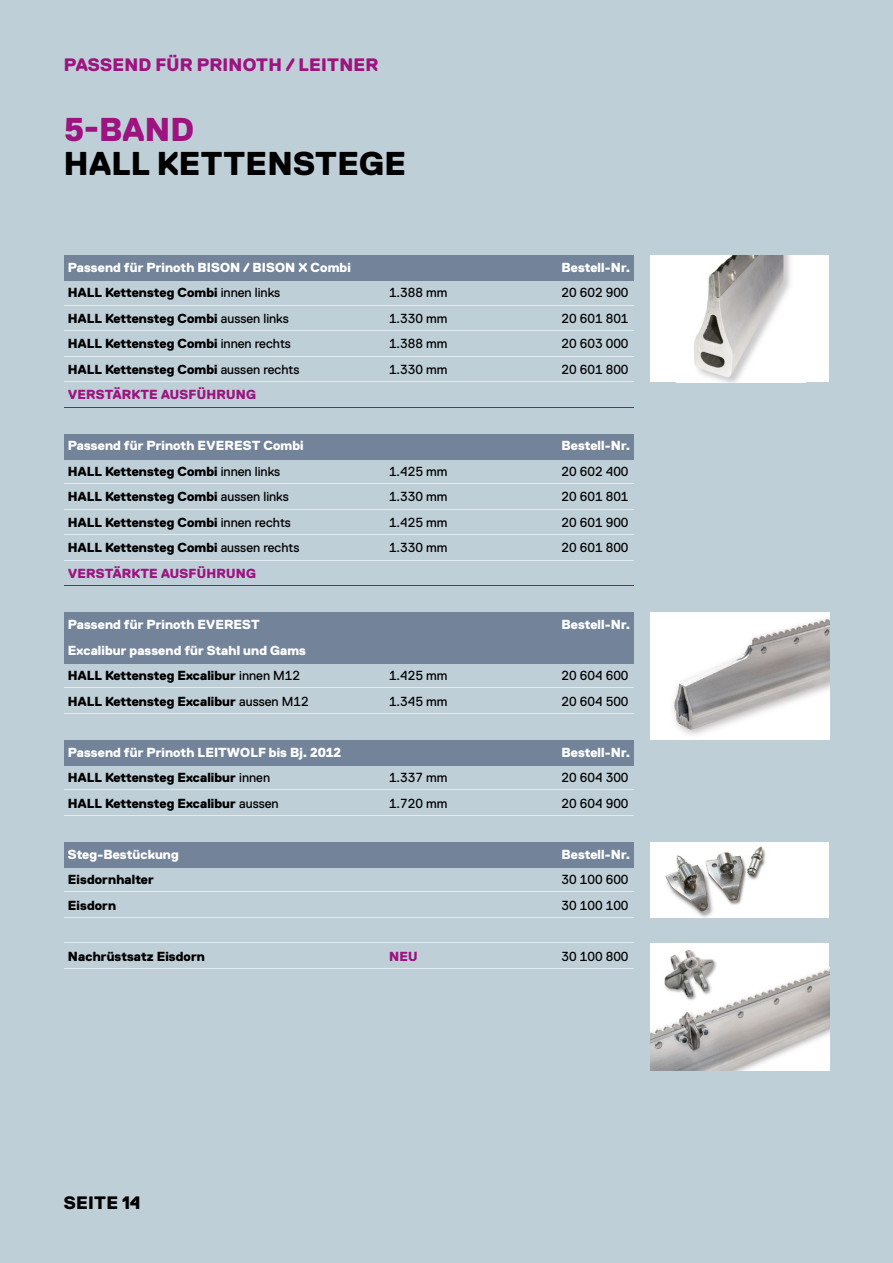
<style>
.page{position:relative;width:893px;height:1263px;background:#bfcfd8}
.page>*{position:absolute;margin:0;border:0;box-sizing:border-box;transform-origin:0 0}
.t1{font:800 33px "Replica Std";letter-spacing:.01em;color:#000}
.t2{font:800 33px "Replica Std";color:#9d1380}
.t3{font:800 18px "Replica Std";letter-spacing:.015em;color:#9d1380}
.t4{font:800 18px "Replica Std";letter-spacing:.015em;color:#000}
.t5{font:800 13.2px "Replica Std";letter-spacing:.01em;color:#000}
.t6{font:800 13.2px/25.5px "Replica Std";letter-spacing:.01em;color:#fff}
.t7{font:13.2px "Replica Std";color:#000}
.t8{font:800 13.2px "Replica Std";letter-spacing:.02em;color:#9d1380}
.s1{font-weight:400}
.s2{color:#000}
.s3{font-weight:400;color:#000}
</style>
<div class="page">
<div style="left:651px;top:255px;width:178px;height:127px;background:#fff"></div>
<img style="left:694px;top:255px;width:96px;height:127px">
<img style="left:651px;top:612px;width:178px;height:128px">
<div style="left:651px;top:842px;width:178px;height:76px;background:#fff"></div>
<img style="left:665px;top:846px;width:101px;height:72px">
<div style="left:651px;top:943px;width:178px;height:128px;background:#fff"></div>
<img style="left:651px;top:969px;width:178px;height:102px">
<img style="left:656px;top:950px;width:70px;height:60px">
<div style="left:64px;top:255px;width:570px;height:26px;background:#72839a"></div>
<div style="left:64px;top:612px;width:570px;height:51px;background:#72839a"></div>
<div style="left:64px;top:740px;width:570px;height:25px;background:#72839a"></div>
<div style="left:64px;top:842px;width:570px;height:25px;background:#72839a"></div>
<div style="left:64px;top:434px;width:570px;height:25px;background:#72839a"></div>
<hr style="left:64px;top:330px;width:570px;height:1px;background:#e4ebf0">
<hr style="left:64px;top:305px;width:570px;height:1px;background:#e4ebf0">
<hr style="left:64px;top:687px;width:570px;height:1px;background:#e4ebf0">
<hr style="left:64px;top:356px;width:570px;height:1px;background:#e4ebf0">
<hr style="left:64px;top:713px;width:570px;height:1px;background:#e4ebf0">
<hr style="left:64px;top:381px;width:570px;height:1px;background:#e4ebf0">
<hr style="left:64px;top:789px;width:570px;height:1px;background:#e4ebf0">
<hr style="left:64px;top:891px;width:570px;height:1px;background:#e4ebf0">
<hr style="left:64px;top:942px;width:570px;height:1px;background:#e4ebf0">
<hr style="left:64px;top:815px;width:570px;height:1px;background:#e4ebf0">
<hr style="left:64px;top:917px;width:570px;height:1px;background:#e4ebf0">
<hr style="left:64px;top:968px;width:570px;height:1px;background:#e4ebf0">
<hr style="left:64px;top:407px;width:570px;height:1px;background:#9d1380">
<hr style="left:64px;top:585px;width:570px;height:1px;background:#9d1380">
<hr style="left:64px;top:509px;width:570px;height:1px;background:#e4ebf0">
<hr style="left:64px;top:534px;width:570px;height:1px;background:#e4ebf0">
<hr style="left:64px;top:560px;width:570px;height:1px;background:#e4ebf0">
<hr style="left:64px;top:483px;width:570px;height:1px;background:#e4ebf0">
<h2 class="t3" style="left:64px;top:55px;width:316px">PASSEND FÜR PRINOTH / LEITNER</h2>
<h1 class="t2" style="left:64px;top:111px;width:132px">5-BAND</h1>
<h1 class="t1" style="left:64px;top:145px;width:344px">HALL KETTENSTEGE</h1>
<p class="t6" style="left:68px;top:254px;width:284px">Passend für Prinoth BISON / BISON X Combi</p>
<p class="t6" style="left:561px;top:254px;width:70px">Bestell-Nr.</p>
<p class="t5" style="left:68px;top:285px;width:214px">HALL Kettensteg Combi <span class="s1">innen links</span></p>
<p class="t7" style="left:389px;top:285px;width:60px">1.388 mm</p>
<p class="t7" style="left:561px;top:285px;width:69px">20 602 900</p>
<p class="t5" style="left:68px;top:311px;width:222px">HALL Kettensteg Combi <span class="s1">aussen links</span></p>
<p class="t7" style="left:389px;top:311px;width:60px">1.330 mm</p>
<p class="t7" style="left:561px;top:311px;width:69px">20 601 801</p>
<p class="t5" style="left:68px;top:336px;width:224px">HALL Kettensteg Combi <span class="s1">innen rechts</span></p>
<p class="t7" style="left:389px;top:336px;width:60px">1.388 mm</p>
<p class="t7" style="left:561px;top:336px;width:69px">20 603 000</p>
<p class="t5" style="left:68px;top:362px;width:233px">HALL Kettensteg Combi <span class="s1">aussen rechts</span></p>
<p class="t7" style="left:389px;top:362px;width:60px">1.330 mm</p>
<p class="t7" style="left:561px;top:362px;width:69px">20 601 800</p>
<p class="t8" style="left:68px;top:387px;width:190px">VERSTÄRKTE AUSFÜHRUNG</p>
<p class="t6" style="left:68px;top:433px;width:237px">Passend für Prinoth EVEREST Combi</p>
<p class="t6" style="left:561px;top:433px;width:70px">Bestell-Nr.</p>
<p class="t5" style="left:68px;top:464px;width:214px">HALL Kettensteg Combi <span class="s1">innen links</span></p>
<p class="t7" style="left:389px;top:464px;width:60px">1.425 mm</p>
<p class="t7" style="left:561px;top:464px;width:69px">20 602 400</p>
<p class="t5" style="left:68px;top:489px;width:222px">HALL Kettensteg Combi <span class="s1">aussen links</span></p>
<p class="t7" style="left:389px;top:489px;width:60px">1.330 mm</p>
<p class="t7" style="left:561px;top:489px;width:69px">20 601 801</p>
<p class="t5" style="left:68px;top:515px;width:224px">HALL Kettensteg Combi <span class="s1">innen rechts</span></p>
<p class="t7" style="left:389px;top:515px;width:60px">1.425 mm</p>
<p class="t7" style="left:561px;top:515px;width:69px">20 601 900</p>
<p class="t5" style="left:68px;top:541px;width:233px">HALL Kettensteg Combi <span class="s1">aussen rechts</span></p>
<p class="t7" style="left:389px;top:541px;width:60px">1.330 mm</p>
<p class="t7" style="left:561px;top:541px;width:69px">20 601 800</p>
<p class="t8" style="left:68px;top:566px;width:190px">VERSTÄRKTE AUSFÜHRUNG</p>
<p class="t6" style="left:68px;top:612px;width:193px">Passend für Prinoth EVEREST</p>
<p class="t6" style="left:561px;top:612px;width:70px">Bestell-Nr.</p>
<p class="t6" style="left:68px;top:637px;width:239px">Excalibur passend für Stahl und Gams<br><span class="s2">HALL Kettensteg Excalibur</span> <span class="s3">innen M12</span></p>
<p class="t7" style="left:389px;top:668px;width:60px">1.425 mm</p>
<p class="t7" style="left:561px;top:668px;width:69px">20 604 600</p>
<p class="t5" style="left:68px;top:694px;width:242px">HALL Kettensteg Excalibur <span class="s1">aussen M12</span></p>
<p class="t7" style="left:389px;top:694px;width:60px">1.345 mm</p>
<p class="t7" style="left:561px;top:694px;width:69px">20 604 500</p>
<p class="t6" style="left:68px;top:739px;width:275px">Passend für Prinoth LEITWOLF bis Bj. 2012</p>
<p class="t6" style="left:561px;top:739px;width:70px">Bestell-Nr.</p>
<p class="t5" style="left:68px;top:770px;width:204px">HALL Kettensteg Excalibur <span class="s1">innen</span></p>
<p class="t7" style="left:389px;top:770px;width:60px">1.337 mm</p>
<p class="t7" style="left:561px;top:770px;width:69px">20 604 300</p>
<p class="t5" style="left:68px;top:796px;width:212px">HALL Kettensteg Excalibur <span class="s1">aussen</span></p>
<p class="t7" style="left:389px;top:796px;width:60px">1.720 mm</p>
<p class="t7" style="left:561px;top:796px;width:69px">20 604 900</p>
<p class="t6" style="left:68px;top:841px;width:112px">Steg-Bestückung</p>
<p class="t6" style="left:561px;top:841px;width:70px">Bestell-Nr.</p>
<p class="t5" style="left:68px;top:872px;width:87px">Eisdornhalter</p>
<p class="t7" style="left:561px;top:872px;width:69px">30 100 600</p>
<p class="t5" style="left:68px;top:898px;width:50px">Eisdorn</p>
<p class="t7" style="left:561px;top:898px;width:69px">30 100 100</p>
<p class="t5" style="left:68px;top:949px;width:138px">Nachrüstsatz Eisdorn</p>
<p class="t8" style="left:389px;top:949px;width:30px">NEU</p>
<p class="t7" style="left:561px;top:949px;width:69px">30 100 800</p>
<h2 class="t4" style="left:64px;top:1193px;width:78px">SEITE 14</h2>
</div>
